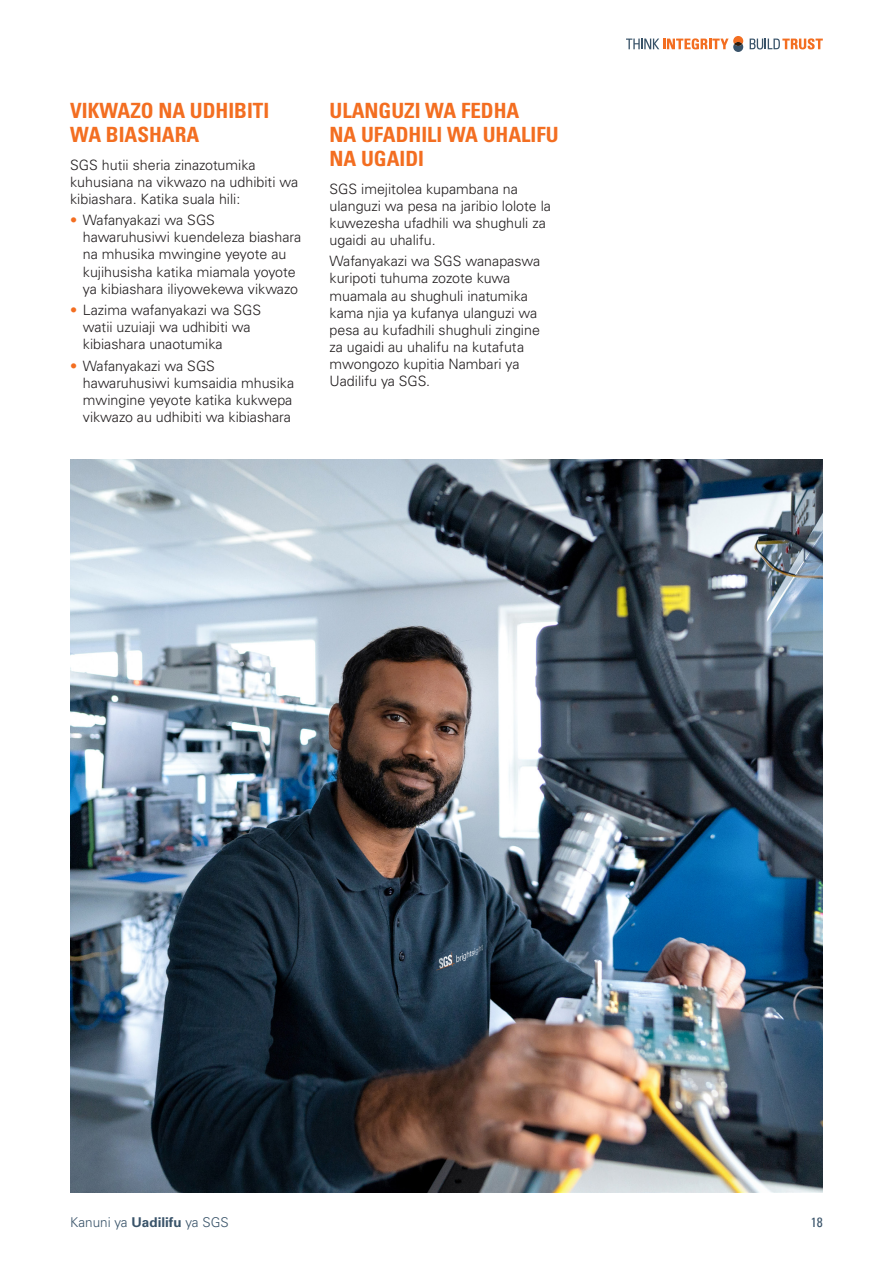
<style>
.page{position:relative;width:893px;height:1263px;background:#fff}
.page>*{position:absolute;margin:0;border:0;box-sizing:border-box;transform-origin:0 0}
.First_Subheading{font:700 condensed 21px/24px "Univers LT Std";color:#f36e21}
.Body_Text{font:300 14.25px/17.1px "Univers LT Std";color:#231f20}
.t1{font:300 13.5px "Univers LT Std";color:#395369}
.Body_Text-2{font:condensed 13.5px "Univers LT";color:#395369}
.s1{color:#f36e21}
.s2{font-weight:700}
</style>
<div class="page">
<img style="left:70px;top:459px;width:753px;height:733px">
<svg style="left:750px;top:38px;width:73px;height:11px"></svg>
<svg style="left:626px;top:36px;width:117px;height:16px"></svg>
<p class="First_Subheading" style="left:70px;top:98px;width:201px">VIKWAZO NA UDHIBITI<br>WA BIASHARA</p>
<p class="Body_Text" style="left:70px;top:156px;width:229px">SGS hutii sheria zinazotumika kuhusiana na vikwazo na udhibiti wa kibiashara. Katika suala hili:</p>
<p class="Body_Text" style="left:83px;top:212px;width:220px;text-indent:-13px"><span class="s1">•</span> Wafanyakazi wa SGS hawaruhusiwi kuendeleza biashara na mhusika mwingine yeyote au kujihusisha katika miamala yoyote ya kibiashara iliyowekewa vikwazo</p>
<p class="Body_Text" style="left:83px;top:301px;width:180px;text-indent:-13px"><span class="s1">•</span> Lazima wafanyakazi wa SGS watii uzuiaji wa udhibiti wa kibiashara unaotumika</p>
<p class="Body_Text" style="left:83px;top:357px;width:213px;text-indent:-13px"><span class="s1">•</span> Wafanyakazi wa SGS hawaruhusiwi kumsaidia mhusika mwingine yeyote katika kukwepa vikwazo au udhibiti wa kibiashara</p>
<p class="First_Subheading" style="left:330px;top:98px;width:231px">ULANGUZI WA FEDHA<br>NA UFADHILI WA UHALIFU<br>NA UGAIDI</p>
<p class="Body_Text" style="left:330px;top:180px;width:223px">SGS imejitolea kupambana na ulanguzi wa pesa na jaribio lolote la kuwezesha ufadhili wa shughuli za ugaidi au uhalifu.</p>
<p class="Body_Text" style="left:330px;top:253px;width:212px">Wafanyakazi wa SGS wanapaswa kuripoti tuhuma zozote kuwa muamala au shughuli inatumika kama njia ya kufanya ulanguzi wa pesa au kufadhili shughuli zingine za ugaidi au uhalifu na kutafuta mwongozo kupitia Nambari ya<br>Uadilifu ya SGS.</p>
<p class="t1" style="left:70px;top:1214px;width:160px">Kanuni ya <span class="s2">Uadilifu</span> ya SGS</p>
<p class="Body_Text-2" style="left:811px;top:1214px;width:13px">18</p>
</div>
